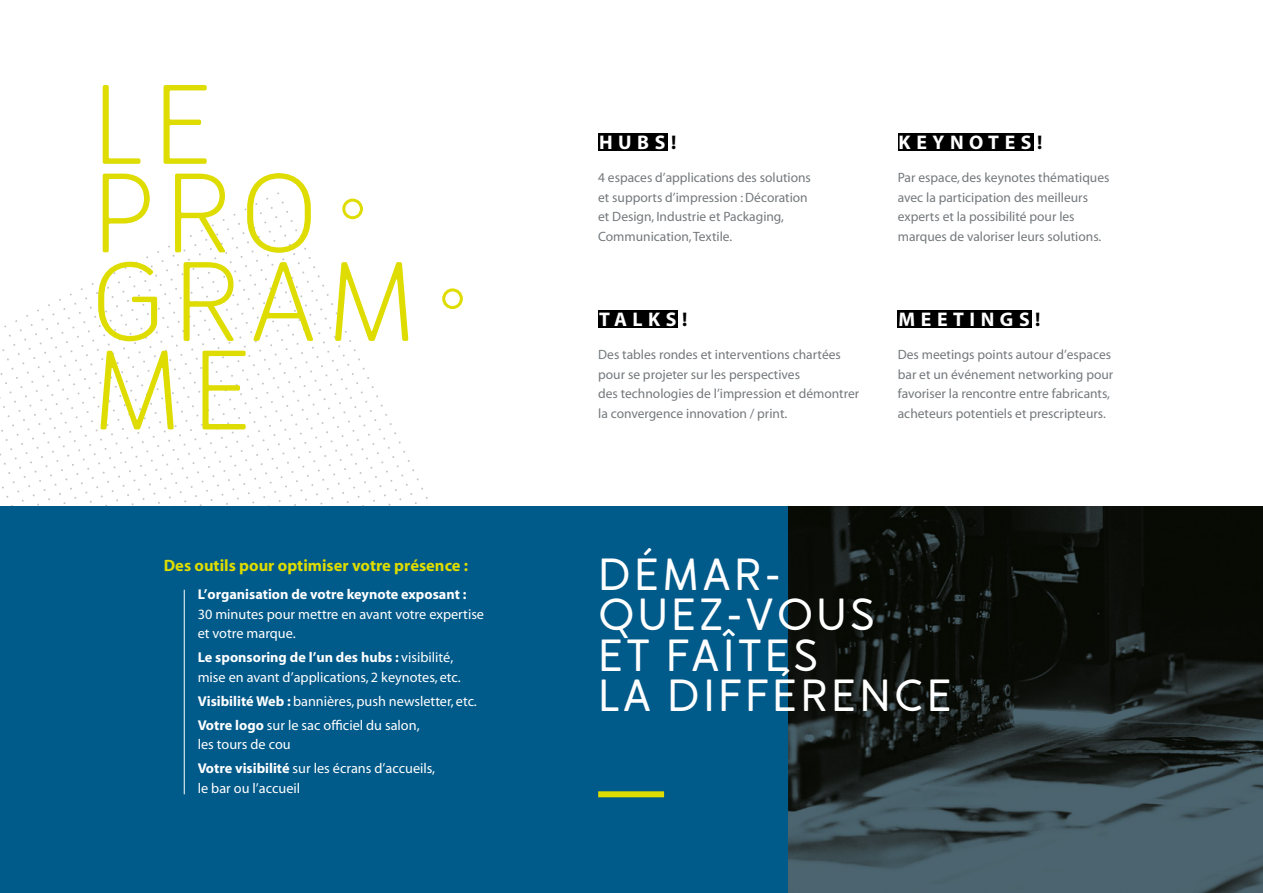
<style>
.page{position:relative;width:1263px;height:893px;background:#fff}
.page>*{position:absolute;margin:0;border:0;box-sizing:border-box;transform-origin:0 0}
.t1{font:112.5px/88.5px "Merlo";letter-spacing:.075em;color:#dedc00}
.t2{font:700 45px/40.5px "Merlo Round";letter-spacing:.075em;color:#fff}
.t3{font:700 19.8px "Myriad";letter-spacing:.28em;color:#fff}
.t4{font:700 16.5px "Myriad";color:#dedc00}
.t5{font:14.25px/19.5px "Myriad";color:#fff}
.t6{font:700 14.25px "Myriad";color:#fff}
.t7{font:13.5px/19.5px "Myriad";color:#74797c}
.s1{font-weight:700}
.s2{color:#000}
</style>
<div class="page">
<div style="left:0;top:506px;width:1263px;height:387px;background:#005a8a"></div>
<img style="left:789px;top:506px;width:474px;height:387px">
<div style="left:342px;top:199px;width:21px;height:20px;border:3px solid #dedc00;border-radius:50%"></div>
<div style="left:442px;top:288px;width:21px;height:21px;border:3px solid #dedc00;border-radius:50%"></div>
<div style="left:598px;top:133px;width:69px;height:18px;background:#000"></div>
<div style="left:898px;top:134px;width:135px;height:17px;background:#000"></div>
<div style="left:598px;top:310px;width:80px;height:18px;background:#000"></div>
<div style="left:898px;top:310px;width:134px;height:18px;background:#000"></div>
<div style="left:598px;top:791px;width:66px;height:6px;background:#dedc00"></div>
<hr style="left:184px;top:590px;width:1px;height:204px;background:#fff">
<h1 class="t1" style="left:91px;top:83px;width:327px">LE<br>PRO<br>GRAM<br>ME</h1>
<p class="t4" style="left:164px;top:557px;width:306px">Des outils pour optimiser votre présence :</p>
<p class="t6" style="left:198px;top:587px;width:270px">L’organisation de votre keynote exposant :</p>
<p class="t5" style="left:198px;top:605px;width:288px">30 minutes pour mettre en avant votre expertise et votre marque.</p>
<p class="t5" style="left:198px;top:648px;width:264px"><span class="s1">Le sponsoring de l’un des hubs :</span> visibilité, mise en avant d’applications, 2 keynotes, etc.</p>
<p class="t5" style="left:198px;top:690px;width:281px;line-height:24px"><span class="s1">Visibilité Web :</span> bannières, push newsletter, etc.<br><span class="s1">Votre logo</span> sur le sac officiel du salon,</p>
<p class="t5" style="left:198px;top:733px;width:239px;line-height:24px">les tours de cou<br><span class="s1">Votre visibilité</span> sur les écrans d’accueils,</p>
<p class="t5" style="left:198px;top:779px;width:104px">le bar ou l’accueil</p>
<h3 class="t3" style="left:599px;top:132px;width:79px">HUBS<span class="s2">!</span></h3>
<h3 class="t3" style="left:899px;top:132px;width:145px">KEYNOTES<span class="s2">!</span></h3>
<p class="t7" style="left:598px;top:169px;width:214px">4 espaces d’applications des solutions et supports d’impression : Décoration et Design, Industrie et Packaging, Communication, Textile.</p>
<p class="t7" style="left:898px;top:169px;width:213px">Par espace, des keynotes thématiques avec la participation des meilleurs experts et la possibilité pour les marques de valoriser leurs solutions.</p>
<h3 class="t3" style="left:599px;top:309px;width:90px">TALKS<span class="s2">!</span></h3>
<h3 class="t3" style="left:899px;top:309px;width:143px">MEETINGS<span class="s2">!</span></h3>
<p class="t7" style="left:598px;top:345px;width:263px">Des tables rondes et interventions chartées pour se projeter sur les perspectives<br>des technologies de l’impression et démontrer la convergence innovation / print.</p>
<p class="t7" style="left:898px;top:345px;width:217px">Des meetings points autour d’espaces bar et un événement networking pour favoriser la rencontre entre fabricants, acheteurs potentiels et prescripteurs.</p>
<h2 class="t2" style="left:598px;top:557px;width:355px">DÉMAR-<br>QUEZ-VOUS<br>ET FAÎTES<br>LA DIFFÉRENCE</h2>
</div>
